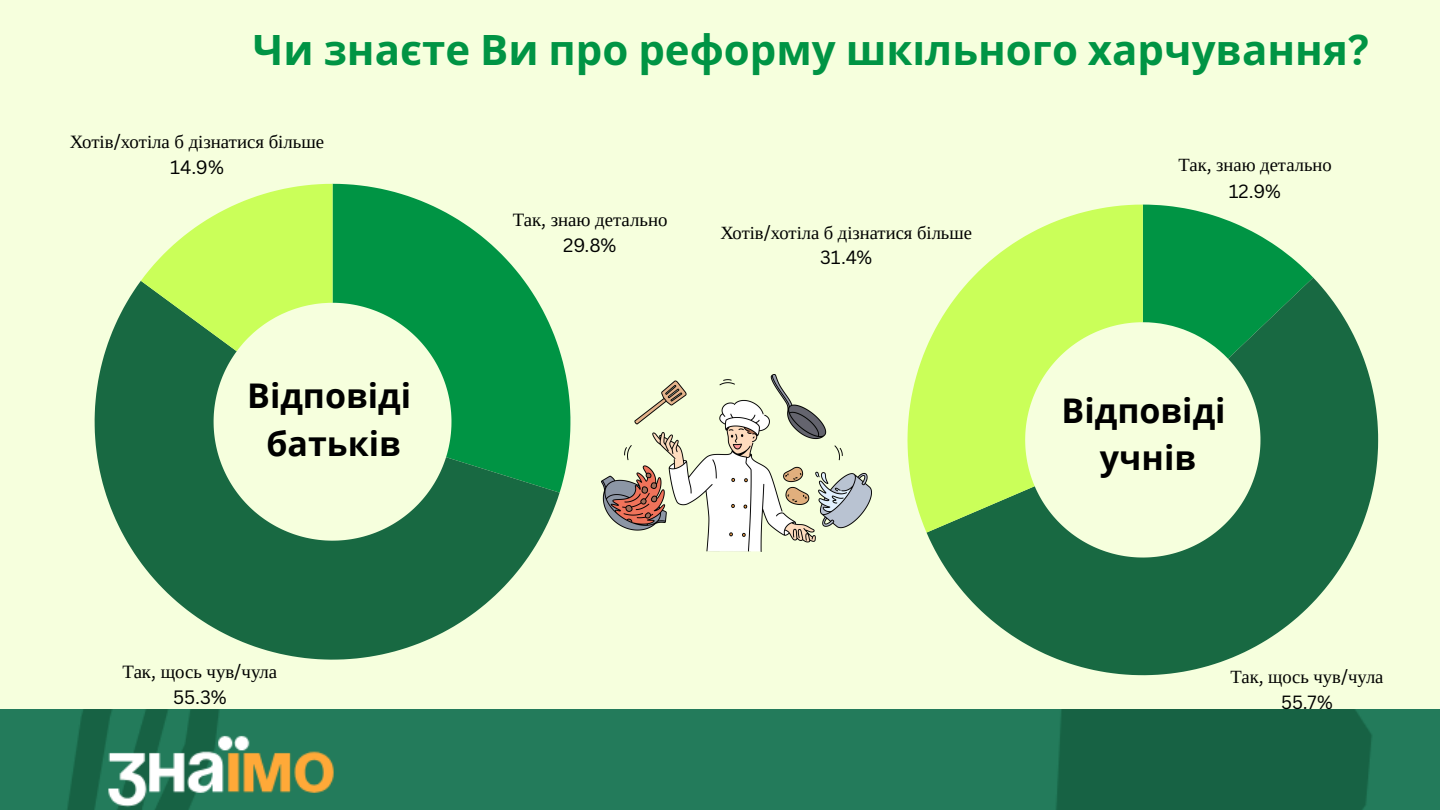
<style>
.page{position:relative;width:1440px;height:810px;background:#f6ffdd}
.page>*{position:absolute;margin:0;border:0;box-sizing:border-box;transform-origin:0 0}
.t1{font:700 42px "Noto Sans";color:#009444}
.t2{font:700 34px "Open Sans";color:#000}
.t3{font:18.8px "Liberation Serif";color:#000}
.t4{font:18.8px "Canva Sans";color:#000}
.t5{font:18.6px "Liberation Serif";color:#000}
.t6{font:18.6px "Canva Sans";color:#000}
.s1{font-family:"Canva Sans"}
</style>
<div class="page">
<svg style="left:333px;top:184px;width:237px;height:307px;fill:#009444"></svg>
<svg style="left:95px;top:281px;width:465px;height:379px"></svg>
<svg style="left:141px;top:184px;width:192px;height:167px"></svg>
<img style="left:0;top:710px;width:1440px;height:100px">
<svg style="left:1143px;top:205px;width:170px;height:73px"></svg>
<svg style="left:927px;top:278px;width:451px;height:397px;fill:#186942"></svg>
<svg style="left:907px;top:205px;width:236px;height:328px;fill:#caff59"></svg>
<img style="left:601px;top:375px;width:271px;height:177px">
<p class="t1" style="left:253px;top:20px;width:1118px">Чи знаєте Ви про реформу шкільного харчування<span class="s1">?</span></p>
<p class="t3" style="left:70px;top:132px;width:256px">Хотів<span class="s1">/</span>хотіла б дізнатися більше</p>
<p class="t4" style="left:170px;top:154px;width:55px">14.9%</p>
<h1 class="t2" style="left:247px;top:372px;width:166px">Відповіді</h1>
<p class="t2" style="left:266px;top:419px;width:136px">батьків</p>
<p class="t3" style="left:123px;top:661px;width:156px">Так<span class="s1">,</span> щось чув<span class="s1">/</span>чула</p>
<p class="t4" style="left:173px;top:684px;width:55px">55.3%</p>
<p class="t3" style="left:513px;top:209px;width:156px">Так<span class="s1">,</span> знаю детально</p>
<p class="t4" style="left:563px;top:232px;width:55px">29.8%</p>
<p class="t5" style="left:720px;top:222px;width:253px">Хотів<span class="s1">/</span>хотіла б дізнатися більше</p>
<p class="t6" style="left:820px;top:244px;width:54px">31.4%</p>
<p class="t5" style="left:1179px;top:155px;width:155px">Так<span class="s1">,</span> знаю детально</p>
<p class="t6" style="left:1229px;top:178px;width:54px">12.9%</p>
<p class="t2" style="left:1062px;top:387px;width:166px">Відповіді</p>
<p class="t2" style="left:1100px;top:434px;width:98px">учнів</p>
<p class="t5" style="left:1231px;top:667px;width:154px">Так<span class="s1">,</span> щось чув<span class="s1">/</span>чула</p>
<p class="t6" style="left:1281px;top:689px;width:53px">55.7%</p>
</div>
